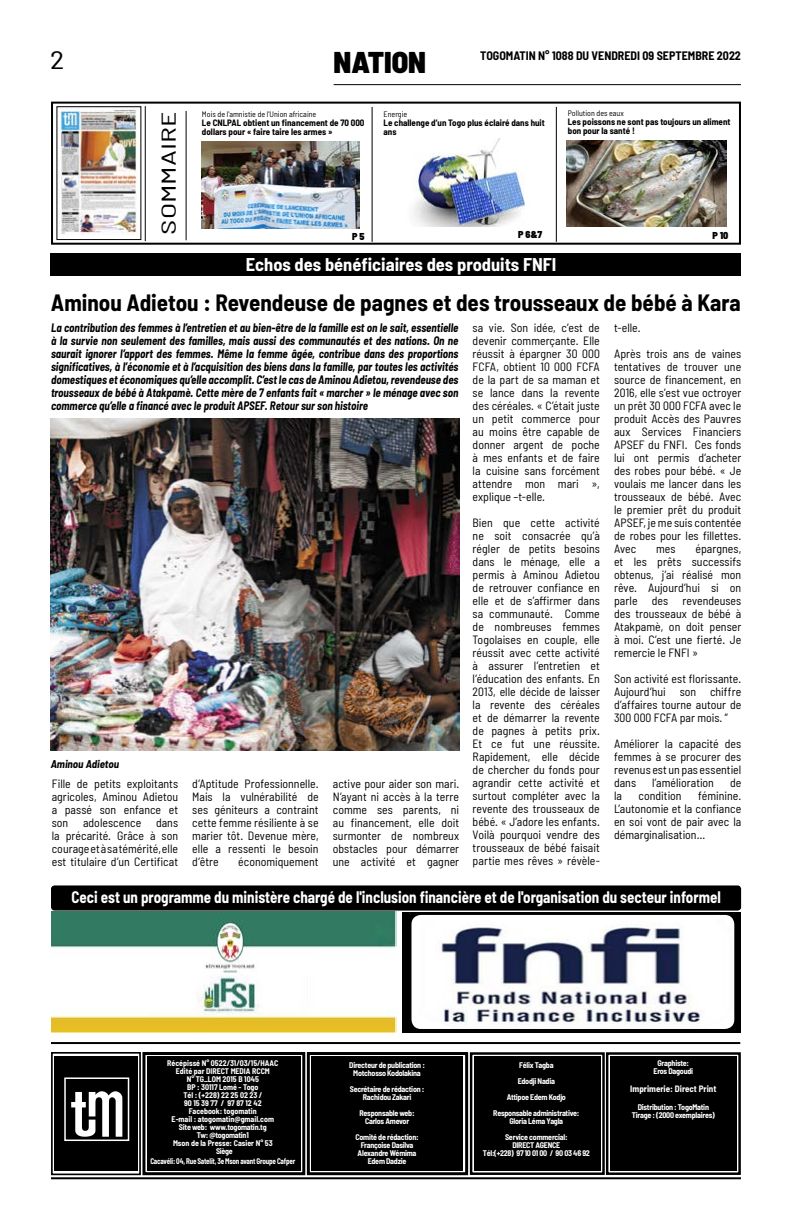
<style>
.page{position:relative;width:792px;height:1224px;background:#fff}
.page>*{position:absolute;margin:0;border:0;box-sizing:border-box;transform-origin:0 0}
.t1{font:900 semi-condensed 30px "Barlow";color:#000}
.t2{font:semi-condensed 25.1px "Barlow";color:#000;scale:1.2 1}
.t3{font:700 semi-condensed 23.1px "Barlow";color:#000}
.t4{font:semi-condensed 20px "Barlow";color:#000;scale:1.5 1}
.t5{font:700 semi-condensed 18px "Barlow";color:#fff}
.t6{font:700 semi-condensed 16.3px "Barlow";color:#fff;scale:.92 1}
.t7{font:semi-condensed 12px/13px "Barlow";color:#000;text-align:justify}
.t8{font:italic 700 semi-condensed 12px/13px "Barlow";color:#000;text-align:justify;scale:.92 1}
.t9{font:700 semi-condensed 12px "Barlow";color:#000}
.t10{font:700 semi-condensed 12px "Barlow";color:#fff}
.t11{font:italic 700 semi-condensed 11px "Barlow";color:#000}
.t12{font:900 semi-condensed 10px "Barlow";color:#000}
.t13{font:700 semi-condensed 9px/9px "Barlow";color:#000}
.t14{font:700 semi-condensed 9px "Barlow";color:#fff}
.t15{font:700 semi-condensed 8px/8px "Barlow";letter-spacing:-.03em;color:#fff;text-align:center}
.t16{font:700 semi-condensed 8px/8px "Barlow";color:#fff;text-align:center}
.t17{font:semi-condensed 8px "Barlow";color:#000}
.t18{font:700 semi-condensed 8px "Barlow";letter-spacing:-.03em;color:#fff;scale:.89 1}
</style>
<div class="page">
<hr style="left:334px;top:84px;width:407px;height:1px;background:#000">
<hr style="left:145px;top:106px;width:1px;height:135px;background:#000">
<hr style="left:372px;top:107px;width:1px;height:135px;background:#000">
<hr style="left:556px;top:107px;width:1px;height:135px;background:#000">
<hr style="left:51px;top:1177px;width:690px;height:2px;background:#000">
<hr style="left:51px;top:1042px;width:689px;height:2px;background:#000">
<div style="left:147px;top:1056px;width:153px;height:115px;background:#000"></div>
<div style="left:142px;top:1052px;width:163px;height:123px;border:3px solid #000"></div>
<div style="left:54px;top:1056px;width:84px;height:115px;background:#000"></div>
<div style="left:51px;top:1052px;width:90px;height:123px;border:2px solid #000"></div>
<div style="left:311px;top:1056px;width:152px;height:115px;background:#000"></div>
<div style="left:307px;top:1052px;width:161px;height:123px;border:3px solid #000"></div>
<div style="left:474px;top:1056px;width:127px;height:115px;background:#000"></div>
<div style="left:470px;top:1052px;width:135px;height:123px;border:2px solid #000"></div>
<div style="left:610px;top:1056px;width:127px;height:115px;background:#000"></div>
<div style="left:606px;top:1052px;width:135px;height:123px;border:2px solid #000"></div>
<div style="left:64px;top:1077px;width:65px;height:64px;border:2px solid #fff"></div>
<svg style="left:71px;top:1091px;width:51px;height:46px"></svg>
<div style="left:51px;top:885px;width:690px;height:26px;background:#000;border-radius:4px"></div>
<div style="left:403px;top:913px;width:338px;height:120px;background:#000"></div>
<img style="left:411px;top:915px;width:323px;height:114px">
<div style="left:51px;top:102px;width:690px;height:143px;border:2px solid #000"></div>
<div style="left:51px;top:253px;width:690px;height:22px;background:#000"></div>
<hr style="left:186px;top:111px;width:1px;height:129px;background:#000">
<img style="left:59px;top:109px;width:78px;height:126px">
<svg style="left:61px;top:132px;width:17px;height:14px"></svg>
<img style="left:51px;top:912px;width:345px;height:120px">
<img style="left:567px;top:140px;width:160px;height:87px">
<img style="left:413px;top:139px;width:112px;height:88px">
<img style="left:202px;top:141px;width:157px;height:88px">
<img style="left:51px;top:418px;width:408px;height:333px">
<h2 class="t2" style="left:50px;top:45px;width:13px">2</h2>
<h3 class="t4" style="left:156px;top:235px;width:83px;rotate:-90deg">SOMMAIRE</h3>
<h1 class="t1" style="left:334px;top:43px;width:94px">NATION</h1>
<p class="t9" style="left:480px;top:48px;width:262px">TOGOMATIN N° 1088 DU VENDREDI 09 SEPTEMBRE 2022</p>
<p class="t17" style="left:202px;top:109px;width:116px">Mois de l'amnistie de l'Union africaine</p>
<p class="t13" style="left:202px;top:118px;width:164px">Le CNLPAL obtient un financement de 70 000 dollars pour « faire taire les armes »</p>
<p class="t17" style="left:384px;top:109px;width:25px">Energie</p>
<p class="t13" style="left:384px;top:118px;width:163px">Le challenge d’un Togo plus éclairé dans huit ans</p>
<p class="t17" style="left:568px;top:108px;width:58px">Pollution des eaux</p>
<p class="t13" style="left:568px;top:117px;width:164px">Les poissons ne sont pas toujours un aliment bon pour la santé !</p>
<p class="t12" style="left:352px;top:230px;width:14px">P 5</p>
<p class="t12" style="left:518px;top:228px;width:26px">P 6&amp;7</p>
<p class="t12" style="left:713px;top:229px;width:17px">P 10</p>
<p class="t10" style="left:296px;top:252px;width:209px">Echos des Bénéficiaires des produits FNFI</p>
<h3 class="t5" style="left:246px;top:253px;width:312px">Echos des bénéficiaires des produits FNFI</h3>
<h3 class="t3" style="left:51px;top:289px;width:691px">Aminou Adietou : Revendeuse de pagnes et des trousseaux de bébé à Kara</h3>
<p class="t8" style="left:51px;top:321px;width:444px">La contribution des femmes à l’entretien et au bien-être de la famille est on le sait, essentielle à la survie non seulement des familles, mais aussi des communautés et des nations. On ne saurait ignorer l’apport des femmes. Même la femme âgée, contribue dans des proportions significatives, à l’économie et à l’acquisition des biens dans la famille, par toutes les activités domestiques et économiques qu’elle accomplit. C’est le cas de Aminou Adietou, revendeuse des trousseaux de bébé à Atakpamè. Cette mère de 7 enfants fait « marcher » le ménage avec son commerce qu’elle a financé avec le produit APSEF. Retour sur son histoire</p>
<p class="t7" style="left:473px;top:321px;width:129px">sa vie. Son idée, c’est de devenir commerçante. Elle réussit à épargner 30 000<br>FCFA, obtient 10 000 FCFA de la part de sa maman et se lance dans la revente des céréales. « C’était juste un petit commerce pour au moins être capable de donner argent de poche à mes enfants et de faire la cuisine sans forcément attendre mon mari », explique –t-elle.</p>
<p class="t7" style="left:473px;top:516px;width:129px">Bien que cette activité ne soit consacrée qu’à régler de petits besoins dans le ménage, elle a permis à Aminou Adietou de retrouver confiance en elle et de s’affirmer dans sa communauté. Comme de nombreuses femmes Togolaises en couple, elle réussit avec cette activité à assurer l’entretien et l’éducation des enfants. En 2013, elle décide de laisser la revente des céréales et de démarrer la revente de pagnes à petits prix.<br>Et ce fut une réussite.<br>Rapidement, elle décide de chercher du fonds pour agrandir cette activité et surtout compléter avec la revente des trousseaux de bébé. « J’adore les enfants.<br>Voilà pourquoi vendre des trousseaux de bébé faisait partie mes rêves » révèle-</p>
<p class="t7" style="left:614px;top:315px;width:129px;line-height:26px">t-elle.<br>Après trois ans de vaines</p>
<p class="t7" style="left:614px;top:360px;width:129px">tentatives de trouver une source de financement, en 2016, elle s’est vue octroyer un prêt 30 000 FCFA avec le produit Accès des Pauvres aux Services Financiers APSEF du FNFI. Ces fonds lui ont permis d’acheter des robes pour bébé. « Je voulais me lancer dans les trousseaux de bébé. Avec le premier prêt du produit APSEF, je me suis contentée de robes pour les fillettes.<br>Avec</p>
<p class="t7" style="left:614px;top:542px;width:129px;text-indent:82px">épargnes, et les prêts successifs obtenus, j’ai réalisé mon rêve. Aujourd’hui si on parle des revendeuses des trousseaux de bébé à Atakpamè, on doit penser à moi. C’est une fierté. Je remercie le FNFI »</p>
<p class="t7" style="left:614px;top:672px;width:129px">Son activité est florissante.<br>Aujourd’hui son chiffre d’affaires tourne autour de 300 000 FCFA par mois. ”</p>
<p class="t7" style="left:614px;top:737px;width:129px">Améliorer la capacité des femmes à se procurer des revenus est un pas essentiel dans</p>
<p class="t7" style="left:656px;top:542px;width:21px">mes</p>
<p class="t11" style="left:51px;top:757px;width:70px">Aminou Adietou</p>
<p class="t7" style="left:652px;top:776px;width:63px">l’amélioration</p>
<p class="t7" style="left:730px;top:776px;width:13px">de</p>
<p class="t7" style="left:52px;top:777px;width:128px">Fille de petits exploitants agricoles, Aminou Adietou a passé son enfance et son adolescence dans la précarité. Grâce à son courage et à sa témérité, elle est titulaire d’un Certificat</p>
<p class="t7" style="left:192px;top:777px;width:128px">d’Aptitude Professionnelle.<br>Mais la vulnérabilité de ses géniteurs a contraint cette femme résiliente à se marier tôt. Devenue mère, elle a ressenti le besoin d’être</p>
<p class="t7" style="left:333px;top:777px;width:128px">active pour aider son mari.<br>N’ayant ni accès à la terre comme ses parents, ni au financement, elle doit surmonter de nombreux obstacles pour démarrer une activité et gagner</p>
<p class="t7" style="left:614px;top:789px;width:129px;text-indent:84px">féminine.<br>L’autonomie et la confiance en soi vont de pair avec la démarginalisation…</p>
<p class="t7" style="left:614px;top:789px;width:9px">la</p>
<p class="t7" style="left:639px;top:789px;width:45px">condition</p>
<p class="t7" style="left:238px;top:855px;width:82px">économiquement</p>
<h3 class="t6" style="left:72px;top:887px;width:707px">Ceci est un programme du ministère chargé de l'inclusion financière et de l'organisation du secteur informel</h3>
<p class="t16" style="left:167px;top:1059px;width:113px">Récépissé N° 0522/31/03/15/HAAC<br>Edité par DIRECT MEDIA RCCM<br>N° TG_LOM 2015 B 1045<br>BP : 30117 Lomé - Togo<br>Tél : (+228) 22 25 02 23 /<br>90 15 39 77 / 97 87 12 42<br>Facebook: togomatin<br>E-mail : atogomatin@gmail.com<br>Site web: www.togomatin.tg<br>Tw: @togomatin1<br>Mson de la Presse: Casier N° 53<br>Siège</p>
<p class="t18" style="left:150px;top:1157px;width:164px">Cacavéli: 04, Rue Satelit, 3e Mson avant Groupe Cafper</p>
<p class="t15" style="left:349px;top:1061px;width:77px">Directeur de publication :<br>Motchosso Kodolakina</p>
<p class="t15" style="left:350px;top:1085px;width:76px">Secrétaire de rédaction :<br>Rachidou Zakari</p>
<p class="t15" style="left:360px;top:1109px;width:57px">Responsable web:<br>Carlos Amevor</p>
<p class="t15" style="left:356px;top:1133px;width:65px">Comité de rédaction:<br>Françoise Dasilva<br>Alexandre Wémima<br>Edem Dadzie</p>
<p class="t15" style="left:493px;top:1057px;width:88px;line-height:16px">Félix Tagba<br>Edodji Nadia<br>Attipoe Edem Kodjo<br>Responsable administrative:</p>
<p class="t15" style="left:505px;top:1113px;width:64px;line-height:16px">Gloria Léma Yagla<br>Service commercial:</p>
<p class="t15" style="left:483px;top:1141px;width:109px">DIRECT AGENCE<br>Tél:(+228) 97 10 01 00 / 90 03 46 92</p>
<p class="t15" style="left:654px;top:1059px;width:41px">Graphiste:<br>Eros Dagoudi</p>
<p class="t14" style="left:630px;top:1083px;width:88px">Imprimerie: Direct Print</p>
<p class="t15" style="left:632px;top:1103px;width:84px">Distribution : TogoMatin<br>Tirage : (2000 exemplaires)</p>
</div>
